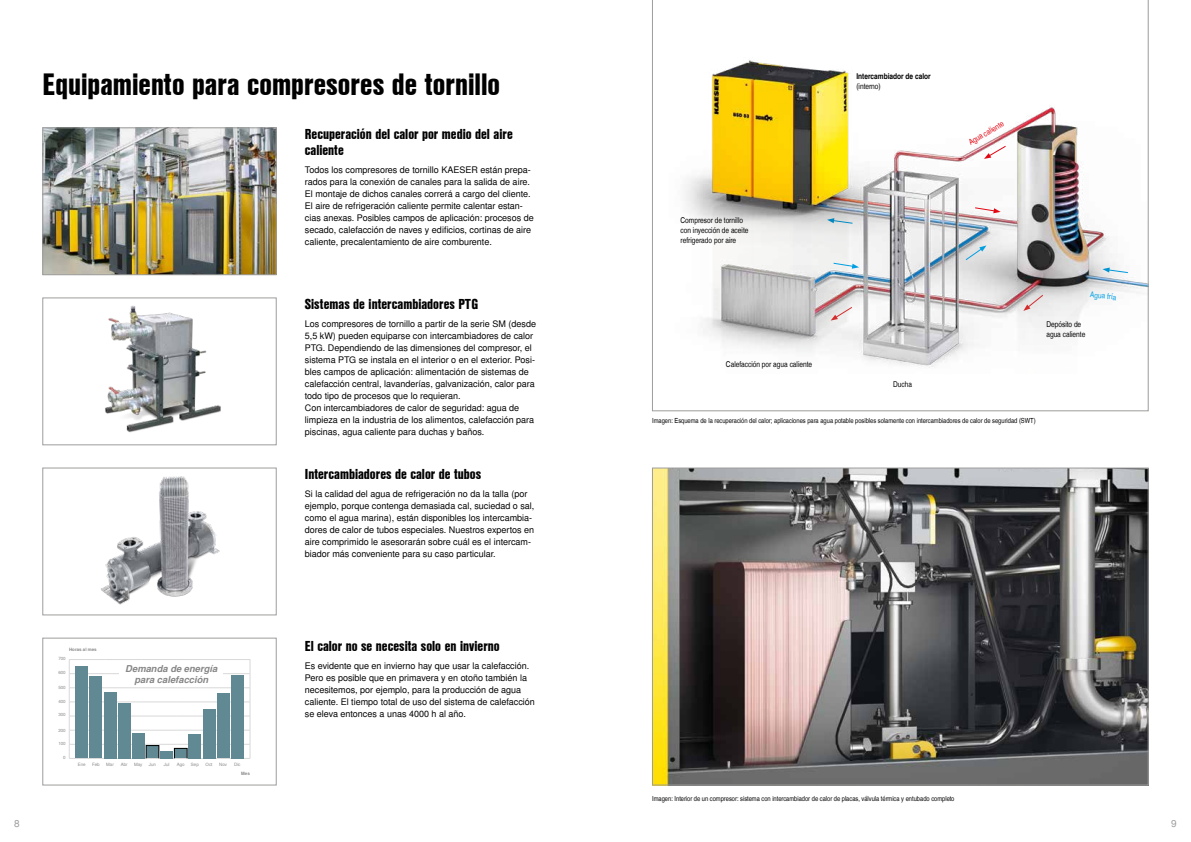
<style>
.page{position:relative;width:1191px;height:842px;background:#fff}
.page>*{position:absolute;margin:0;border:0;box-sizing:border-box;transform-origin:0 0}
.t1{font:30px "Nimbus San L Bla Con";color:#000}
.t2{font:14px/16px "Nimbus San L Bla Con";color:#000}
.t3{font:10px "Nimbus San L";color:#9d9d9c}
.t4{font:italic 700 9.4px/11.3px "Nimbus San L";color:#868686;text-align:center}
.t5{font:9px/12px "Nimbus San L";color:#000}
.t6{font:8px/10px "Nimbus San L Reg Con";color:#000}
.t7{font:8px "Nimbus San L Bol Con";color:#000}
.t8{font:8px "Nimbus San L Reg Con";color:#e30613}
.t9{font:8px "Nimbus San L Reg Con";color:#009fe3}
.t10{font:7px "Nimbus San L Reg Con";color:#000}
.t11{font:4.4px "Nimbus San L";color:#8a8a8b}
.t12{font:700 4.4px "Nimbus San L";color:#8a8a8b}
</style>
<div class="page">
<svg style="left:652px;top:0;width:496px;height:411px"></svg>
<svg style="left:1023px;top:294px;width:21px;height:17px"></svg>
<svg style="left:984px;top:145px;width:23px;height:14px"></svg>
<svg style="left:830px;top:306px;width:23px;height:15px"></svg>
<svg style="left:832px;top:262px;width:27px;height:7px"></svg>
<svg style="left:964px;top:245px;width:22px;height:16px"></svg>
<svg style="left:827px;top:218px;width:26px;height:6px"></svg>
<svg style="left:1102px;top:268px;width:27px;height:6px"></svg>
<svg style="left:974px;top:207px;width:26px;height:6px"></svg>
<img style="left:654px;top:470px;width:492px;height:313px">
<div style="left:652px;top:468px;width:496px;height:317px;border:1px solid #9d9d9c"></div>
<img style="left:105px;top:305px;width:116px;height:128px">
<div style="left:43px;top:298px;width:233px;height:147px;border:1px solid #9d9d9c"></div>
<img style="left:101px;top:476px;width:119px;height:129px">
<div style="left:43px;top:468px;width:233px;height:147px;border:1px solid #9d9d9c"></div>
<svg style="left:250px;top:660px;width:1px;height:98px"></svg>
<hr style="left:69px;top:659px;width:36px;height:1px;background:#d8d8d8">
<hr style="left:105px;top:659px;width:37px;height:1px;background:#d8d8d8">
<hr style="left:142px;top:659px;width:36px;height:1px;background:#d8d8d8">
<hr style="left:178px;top:659px;width:36px;height:1px;background:#d8d8d8">
<hr style="left:214px;top:659px;width:36px;height:1px;background:#d8d8d8">
<hr style="left:69px;top:758px;width:36px;height:1px;background:#d8d8d8">
<hr style="left:105px;top:758px;width:37px;height:1px;background:#d8d8d8">
<hr style="left:142px;top:758px;width:36px;height:1px;background:#d8d8d8">
<hr style="left:178px;top:758px;width:36px;height:1px;background:#d8d8d8">
<hr style="left:214px;top:758px;width:36px;height:1px;background:#d8d8d8">
<hr style="left:69px;top:673px;width:36px;height:1px;background:#d8d8d8">
<hr style="left:105px;top:673px;width:37px;height:1px;background:#d8d8d8">
<hr style="left:214px;top:673px;width:36px;height:1px;background:#d8d8d8">
<hr style="left:69px;top:688px;width:36px;height:1px;background:#d8d8d8">
<hr style="left:105px;top:688px;width:37px;height:1px;background:#d8d8d8">
<hr style="left:142px;top:688px;width:36px;height:1px;background:#d8d8d8">
<hr style="left:178px;top:688px;width:36px;height:1px;background:#d8d8d8">
<hr style="left:214px;top:688px;width:36px;height:1px;background:#d8d8d8">
<hr style="left:69px;top:702px;width:36px;height:1px;background:#d8d8d8">
<hr style="left:105px;top:702px;width:37px;height:1px;background:#d8d8d8">
<hr style="left:142px;top:702px;width:36px;height:1px;background:#d8d8d8">
<hr style="left:178px;top:702px;width:36px;height:1px;background:#d8d8d8">
<hr style="left:214px;top:702px;width:36px;height:1px;background:#d8d8d8">
<hr style="left:69px;top:716px;width:36px;height:1px;background:#d8d8d8">
<hr style="left:105px;top:716px;width:37px;height:1px;background:#d8d8d8">
<hr style="left:142px;top:716px;width:36px;height:1px;background:#d8d8d8">
<hr style="left:178px;top:716px;width:36px;height:1px;background:#d8d8d8">
<hr style="left:214px;top:716px;width:36px;height:1px;background:#d8d8d8">
<hr style="left:69px;top:730px;width:36px;height:1px;background:#d8d8d8">
<hr style="left:105px;top:730px;width:37px;height:1px;background:#d8d8d8">
<hr style="left:142px;top:730px;width:36px;height:1px;background:#d8d8d8">
<hr style="left:178px;top:730px;width:36px;height:1px;background:#d8d8d8">
<hr style="left:214px;top:730px;width:36px;height:1px;background:#d8d8d8">
<hr style="left:69px;top:744px;width:36px;height:1px;background:#d8d8d8">
<svg style="left:69px;top:660px;width:1px;height:98px"></svg>
<hr style="left:105px;top:744px;width:37px;height:1px;background:#d8d8d8">
<hr style="left:142px;top:744px;width:36px;height:1px;background:#d8d8d8">
<hr style="left:178px;top:744px;width:36px;height:1px;background:#d8d8d8">
<hr style="left:214px;top:744px;width:36px;height:1px;background:#d8d8d8">
<div style="left:120px;top:664px;width:103px;height:20px;background:#fff"></div>
<div style="left:231px;top:675px;width:13px;height:83px;background:#618994"></div>
<div style="left:217px;top:693px;width:12px;height:65px;background:#618994"></div>
<div style="left:203px;top:709px;width:12px;height:49px;background:#618994"></div>
<div style="left:188px;top:734px;width:13px;height:24px;background:#618994"></div>
<div style="left:174px;top:748px;width:13px;height:10px;background:#618994"></div>
<div style="left:174px;top:748px;width:13px;height:10px;border:1px solid #000"></div>
<div style="left:160px;top:751px;width:13px;height:7px;background:#618994"></div>
<div style="left:146px;top:745px;width:13px;height:13px;background:#618994"></div>
<div style="left:146px;top:745px;width:13px;height:13px;border:1px solid #000"></div>
<div style="left:132px;top:733px;width:13px;height:25px;background:#618994"></div>
<div style="left:118px;top:703px;width:13px;height:55px;background:#618994"></div>
<div style="left:104px;top:692px;width:12px;height:66px;background:#618994"></div>
<div style="left:90px;top:676px;width:12px;height:82px;background:#618994"></div>
<div style="left:75px;top:666px;width:13px;height:92px;background:#618994"></div>
<div style="left:43px;top:638px;width:233px;height:147px;border:1px solid #9d9d9c"></div>
<img style="left:45px;top:130px;width:229px;height:143px">
<div style="left:43px;top:128px;width:233px;height:147px;border:1px solid #9d9d9c"></div>
<h1 class="t1" style="left:43px;top:61px;width:459px">Equipamiento para compresores de tornillo</h1>
<h2 class="t2" style="left:305px;top:125px;width:209px">Recuperación del calor por medio del aire caliente</h2>
<p class="t5" style="left:305px;top:164px;width:230px">Todos los compresores de tornillo KAESER están prepa&shy;rados para la conexión de canales para la salida de aire.<br>El montaje de dichos canales correrá a cargo del cliente.<br>El aire de refrigeración caliente permite calentar estan&shy;cias anexas. Posibles campos de aplicación: procesos de secado, calefacción de naves y edificios, cortinas de aire caliente, precalentamiento de aire comburente.</p>
<p class="t12" style="left:69px;top:647px;width:29px">Horas al mes</p>
<p class="t11" style="left:58px;top:656px;width:9px">700</p>
<p class="t11" style="left:58px;top:670px;width:9px">600</p>
<p class="t11" style="left:58px;top:684px;width:9px">500</p>
<p class="t11" style="left:58px;top:699px;width:9px">400</p>
<p class="t11" style="left:58px;top:712px;width:9px">300</p>
<p class="t11" style="left:58px;top:727px;width:9px">200</p>
<p class="t11" style="left:58px;top:741px;width:9px">100</p>
<p class="t11" style="left:63px;top:755px;width:4px">0</p>
<p class="t4" style="left:125px;top:663px;width:94px">Demanda de energía para calefacción</p>
<p class="t11" style="left:78px;top:761px;width:9px">Ene</p>
<p class="t11" style="left:92px;top:761px;width:9px">Feb</p>
<p class="t11" style="left:106px;top:761px;width:9px">Mar</p>
<p class="t11" style="left:121px;top:761px;width:8px">Abr</p>
<p class="t11" style="left:134px;top:761px;width:10px">May</p>
<p class="t11" style="left:149px;top:761px;width:9px">Jun</p>
<p class="t11" style="left:164px;top:761px;width:7px">Jul</p>
<p class="t11" style="left:177px;top:761px;width:9px">Ago</p>
<p class="t11" style="left:191px;top:761px;width:9px">Sep</p>
<p class="t11" style="left:206px;top:761px;width:8px">Oct</p>
<p class="t11" style="left:219px;top:761px;width:9px">Nov</p>
<p class="t11" style="left:234px;top:761px;width:8px">Dic</p>
<p class="t12" style="left:241px;top:771px;width:10px">Mes</p>
<h2 class="t2" style="left:305px;top:295px;width:175px">Sistemas de intercambiadores PTG</h2>
<p class="t5" style="left:305px;top:318px;width:233px">Los compresores de tornillo a partir de la serie SM (desde 5,5 kW) pueden equiparse con intercambiadores de calor PTG. Dependiendo de las dimensiones del compresor, el sistema PTG se instala en el interior o en el exterior. Posi&shy;bles campos de aplicación: alimentación de sistemas de calefacción central, lavanderías, galvanización, calor para todo tipo de procesos que lo requieran.<br>Con intercambiadores de calor de seguridad: agua de limpieza en la industria de los alimentos, calefacción para piscinas, agua caliente para duchas y baños.</p>
<h2 class="t2" style="left:305px;top:465px;width:178px">Intercambiadores de calor de tubos</h2>
<p class="t5" style="left:305px;top:488px;width:231px">Si la calidad del agua de refrigeración no da la talla (por ejemplo, porque contenga demasiada cal, suciedad o sal, como el agua marina), están disponibles los intercambia&shy;dores de calor de tubos especiales. Nuestros expertos en aire comprimido le asesorarán sobre cuál es el intercam&shy;biador más conveniente para su caso particular.</p>
<h2 class="t2" style="left:305px;top:637px;width:196px">El calor no se necesita solo en invierno</h2>
<p class="t5" style="left:305px;top:660px;width:232px">Es evidente que en invierno hay que usar la calefacción.<br>Pero es posible que en primavera y en otoño también la necesitemos, por ejemplo, para la producción de agua caliente. El tiempo total de uso del sistema de calefacción se eleva entonces a unas 4000 h al año.</p>
<p class="t7" style="left:856px;top:71px;width:76px">Intercambiador de calor</p>
<p class="t6" style="left:856px;top:81px;width:26px">(interno)</p>
<p class="t8" style="left:966px;top:139px;width:41px;rotate:-31deg">Agua caliente</p>
<p class="t6" style="left:680px;top:215px;width:69px">Compresor de tornillo con inyección de aceite refrigerado por aire</p>
<p class="t6" style="left:726px;top:359px;width:88px">Calefacción por agua caliente</p>
<p class="t6" style="left:893px;top:379px;width:20px">Ducha</p>
<p class="t9" style="left:1090px;top:290px;width:28px;rotate:6deg">Agua fría</p>
<p class="t6" style="left:1046px;top:319px;width:40px">Depósito de agua caliente</p>
<p class="t10" style="left:652px;top:416px;width:385px">Imagen: Esquema de la recuperación del calor; aplicaciones para agua potable posibles solamente con intercambiadores de calor de seguridad (SWT)</p>
<p class="t10" style="left:652px;top:794px;width:304px">Imagen: Interior de un compresor: sistema con intercambiador de calor de placas, válvula térmica y entubado completo</p>
<p class="t3" style="left:14px;top:817px;width:7px">8</p>
<p class="t3" style="left:1171px;top:817px;width:7px">9</p>
</div>
